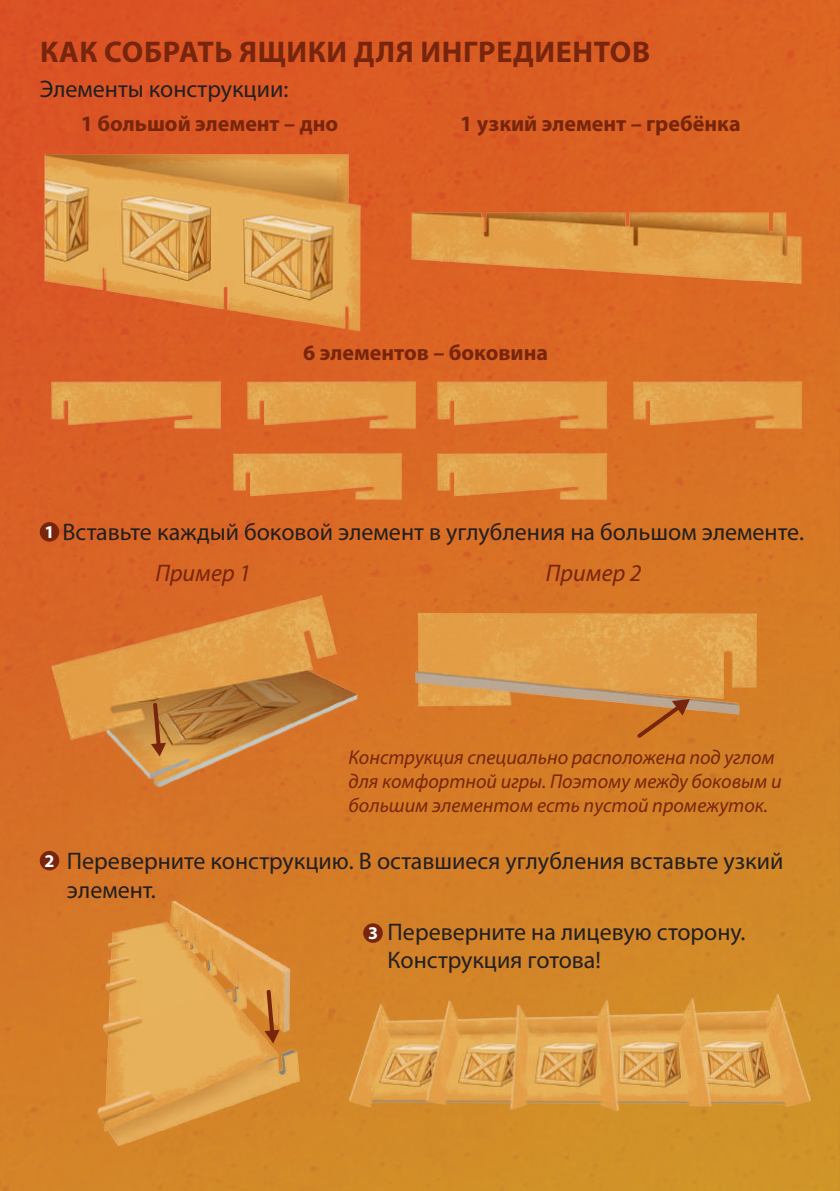
<style>
.page{position:relative;width:840px;height:1191px;background:#fff}
.page>*{position:absolute;margin:0;border:0;box-sizing:border-box;transform-origin:0 0}
.t1{font:700 30px "Myriad Pro";letter-spacing:.02em;color:#77250d}
.t2{font:24px/28.8px "Myriad Pro";color:#231f20}
.t3{font:italic 24px "Myriad Pro";color:#77250d}
.t4{font:700 22px "Myriad Pro";color:#77250d}
.t5{font:italic 20px/24px "Myriad Pro";color:#77250d}
.t6{font:700 18px "Myriad Pro";color:#fff}
</style>
<div class="page">
<img style="left:0;top:0;width:839px;height:1191px">
<img style="left:18px;top:119px;width:394px;height:224px">
<img style="left:372px;top:174px;width:456px;height:129px">
<img style="left:40px;top:363px;width:190px;height:82px">
<img style="left:235px;top:363px;width:380px;height:82px">
<img style="left:221px;top:434px;width:190px;height:82px">
<img style="left:425px;top:434px;width:190px;height:82px">
<img style="left:621px;top:363px;width:190px;height:82px">
<img style="left:38px;top:579px;width:330px;height:233px">
<img style="left:411px;top:602px;width:351px;height:127px">
<svg style="left:633px;top:699px;width:56px;height:42px;background:#c37531"></svg>
<img style="left:348px;top:989px;width:463px;height:137px">
<img style="left:87px;top:901px;width:226px;height:251px">
<svg style="left:264px;top:987px;width:15px;height:56px"></svg>
<svg style="left:151px;top:700px;width:15px;height:56px"></svg>
<div style="left:40px;top:522px;width:19px;height:19px;background:#77250d;border-radius:50%"></div>
<div style="left:40px;top:851px;width:19px;height:19px;background:#77250d;border-radius:50%"></div>
<div style="left:363px;top:923px;width:19px;height:20px;background:#77250d;border-radius:50%"></div>
<p class="t1" style="left:40px;top:33px;width:611px">КАК СОБРАТЬ ЯЩИКИ ДЛЯ ИНГРЕДИЕНТОВ</p>
<p class="t2" style="left:40px;top:74px;width:250px">Элементы конструкции:</p>
<p class="t4" style="left:81px;top:110px;width:259px">1 большой элемент – дно</p>
<p class="t4" style="left:460px;top:110px;width:282px">1 узкий элемент – гребёнка</p>
<p class="t4" style="left:303px;top:338px;width:246px">6 элементов – боковина</p>
<p class="t6" style="left:44px;top:520px;width:11px">1</p>
<p class="t2" style="left:62px;top:517px;width:742px">Вставьте каждый боковой элемент в углубления на большом элементе.</p>
<p class="t3" style="left:155px;top:558px;width:97px">Пример 1</p>
<p class="t3" style="left:545px;top:558px;width:97px">Пример 2</p>
<p class="t6" style="left:44px;top:848px;width:11px">2</p>
<p class="t5" style="left:348px;top:745px;width:434px">Конструкция специально расположена под углом для комфортной игры. Поэтому между боковым и большим элементом есть пустой промежуток.</p>
<p class="t2" style="left:67px;top:846px;width:717px">Переверните конструкцию. В оставшиеся углубления вставьте узкий элемент.</p>
<p class="t2" style="left:387px;top:916px;width:359px">Переверните на лицевую сторону.<br>Конструкция готова!</p>
<p class="t6" style="left:368px;top:921px;width:11px">3</p>
</div>
